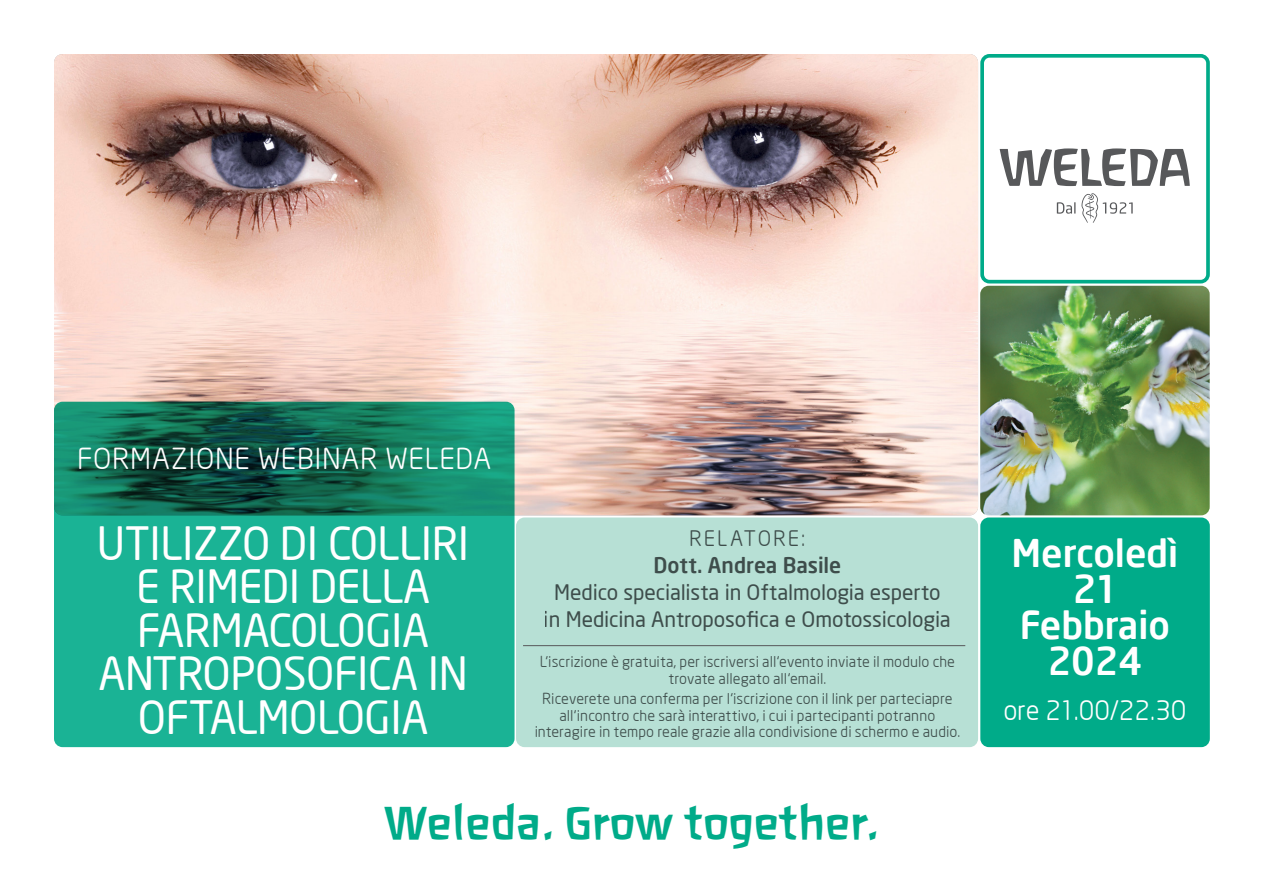
<style>
.page{position:relative;width:1263px;height:893px;background:#fff}
.page>*{position:absolute;margin:0;border:0;box-sizing:border-box;transform-origin:0 0}
.t1{font:500 45px/43.5px "Neo Sans Weleda";letter-spacing:-.01em;color:#fff;text-align:center;scale:.95 1}
.t2{font:42px "New Weleda";color:#00ab89}
.t3{font:700 37.5px/36px "Neo Sans Weleda";color:#fff;text-align:center}
.t4{font:28.5px "Neo Sans Weleda";letter-spacing:.025em;color:#fff}
.t5{font:27px "Neo Sans Weleda";color:#fff}
.t6{font:500 21px/26.7px "Neo Sans Weleda";letter-spacing:-.005em;color:#57585a;text-align:center}
.t7{font:700 21px "Neo Sans Weleda";color:#57585a}
.t8{font:21px "Neo Sans Weleda";letter-spacing:.09em;color:#57585a}
.t9{font:15px/16.5px "Neo Sans Weleda";letter-spacing:.005em;color:#57585a;text-align:center}
</style>
<div class="page">
<img style="left:54px;top:54px;width:924px;height:461px">
<div style="left:980px;top:54px;width:230px;height:229px;border:4px solid #00ab89;border-radius:7px"></div>
<svg style="left:1000px;top:148px;width:190px;height:38px"></svg>
<svg style="left:1081px;top:193px;width:52px;height:30px"></svg>
<svg style="left:1057px;top:202px;width:18px;height:12px"></svg>
<svg style="left:54px;top:402px;width:460px;height:345px;background:#179c80"></svg>
<img style="left:980px;top:286px;width:230px;height:229px">
<div style="left:980px;top:517px;width:230px;height:230px;background:#00ab89;border-radius:9px"></div>
<div style="left:516px;top:517px;width:462px;height:230px;background:#b7e0d5;border-radius:9px"></div>
<hr style="left:523px;top:645px;width:442px;height:1px;background:#57585a">
<p class="t4" style="left:77px;top:441px;width:416px">FORMAZIONE WEBINAR WELEDA</p>
<p class="t1" style="left:97px;top:521px;width:394px">UTILIZZO DI COLLIRI<br>E RIMEDI DELLA<br>FARMACOLOGIA<br>ANTROPOSOFICA IN<br>OFTALMOLOGIA</p>
<p class="t3" style="left:1011px;top:535px;width:168px">Mercoledì</p>
<h3 class="t8" style="left:689px;top:526px;width:118px">RELATORE:</h3>
<h3 class="t7" style="left:653px;top:552px;width:189px">Dott. Andrea Basile</h3>
<h3 class="t6" style="left:544px;top:579px;width:408px">Medico specialista in Oftalmologia esperto in Medicina Antroposofica e Omotossicologia</h3>
<p class="t9" style="left:540px;top:653px;width:417px">L‘iscrizione è gratuita, per iscriversi all‘evento inviate il modulo che trovate allegato all‘email.</p>
<p class="t9" style="left:534px;top:690px;width:427px">Riceverete una conferma per l‘iscrizione con il link per parteciapre all‘incontro che sarà interattivo, i cui i partecipanti potranno interagire in tempo reale grazie alla condivisione di schermo e audio.</p>
<p class="t3" style="left:1073px;top:571px;width:46px">21</p>
<p class="t3" style="left:1020px;top:607px;width:151px">Febbraio<br>2024</p>
<p class="t5" style="left:1003px;top:694px;width:184px">ore 21.00/22.30</p>
<p class="t2" style="left:384px;top:797px;width:496px">Weleda. Grow together.</p>
</div>
